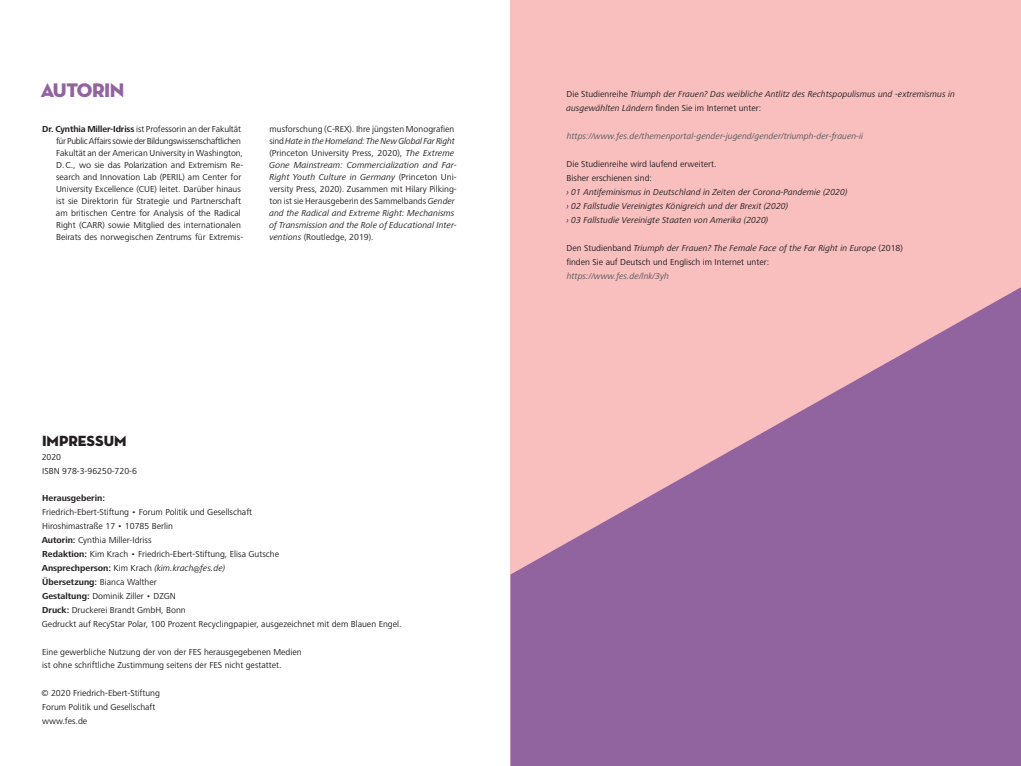
<style>
.page{position:relative;width:1021px;height:766px;background:#fff}
.page>*{position:absolute;margin:0;border:0;box-sizing:border-box;transform-origin:0 0}
.Literaturverzeichnis{font:20px "Neutra Disp Titling";letter-spacing:-.025em;color:#9164a0}
.Head_2{font:15px "Neutra Disp Titling";color:#231f20}
.Copy{font:9px/13.9px "Frutiger Next LT";color:#231f20}
.Absatzformat_4{font:9px/12px "Frutiger Next LT";color:#231f20}
.Absatzformat_4-2{font:italic 9px/12px "Frutiger Next LT";color:#231f20}
.Copy-2{font:italic 9px/13.9px "Frutiger Next LT";color:#231f20}
.Copy-3{font:italic 9px "Frutiger Next LT";color:#57585a}
.s1{font-weight:700}
.s2{font-style:normal}
.s3{font-style:italic}
.s4{font-style:italic;color:#57585a}
</style>
<div class="page">
<div style="left:510px;top:0;width:510px;height:765px;background:#f9bebe"></div>
<svg style="left:510px;top:288px;width:510px;height:477px;fill:#9164a0"></svg>
<p class="Literaturverzeichnis" style="left:41px;top:78px;width:85px">AUTORIN</p>
<p class="Absatzformat_4" style="left:56px;top:123px;width:189px;text-indent:-14px"><span class="s1">Dr. Cynthia Miller-Idriss</span> ist Professorin an der Fakultät für Public Affairs sowie der Bildungswissenschaftlichen Fakultät an der American University in Washington, D.C., wo sie das Polarization and Extremism Re&shy;search and Innovation Lab (PERIL) am Center for University Excellence (CUE) leitet. Darüber hinaus ist sie Direktorin für Strategie und Partnerschaft am britischen Centre for Analysis of the Radical Right (CARR) sowie Mitglied des internationalen Beirats des norwegischen Zentrums für Extremis-</p>
<p class="Absatzformat_4-2" style="left:269px;top:123px;width:189px"><span class="s2">musforschung (C-REX). Ihre jüngsten Monografien sind</span> Hate in the Homeland: The New Global Far Right <span class="s2">(Princeton University Press, 2020),</span> The Extreme Gone Mainstream: Commercialization and Far-Right Youth Culture in Germany <span class="s2">(Princeton Uni&shy;versity Press, 2020). Zusammen mit Hilary Pilking&shy;ton ist sie Herausgeberin des Sammelbands</span> Gender and the Radical and Extreme Right: Mechanisms of Transmission and the Role of Educational Inter&shy;ventions <span class="s2">(Routledge, 2019).</span></p>
<p class="Head_2" style="left:42px;top:431px;width:86px">IMPRESSUM</p>
<p class="Copy" style="left:42px;top:449px;width:21px">2020</p>
<p class="Copy" style="left:42px;top:463px;width:96px">ISBN 978-3-96250-720-6</p>
<p class="Copy" style="left:42px;top:491px;width:211px"><span class="s1">Herausgeberin:<br></span>Friedrich-Ebert-Stiftung • Forum Politik und Gesellschaft</p>
<p class="Copy" style="left:42px;top:519px;width:132px">Hiroshimastraße 17 • 10785 Berlin</p>
<p class="Copy" style="left:42px;top:533px;width:111px"><span class="s1">Autorin:</span> Cynthia Miller-Idriss</p>
<p class="Copy" style="left:42px;top:547px;width:239px"><span class="s1">Redaktion:</span> Kim Krach • Friedrich-Ebert-Stiftung, Elisa Gutsche<br><span class="s1">Ansprechperson:</span> Kim Krach <span class="s3">(kim.krach@fes.de)</span></p>
<p class="Copy" style="left:42px;top:575px;width:145px"><span class="s1">Übersetzung:</span> Bianca Walther<br><span class="s1">Gestaltung:</span> Dominik Ziller • DZGN<br><span class="s1">Druck:</span> Druckerei Brandt GmbH, Bonn</p>
<p class="Copy" style="left:42px;top:616px;width:361px">Gedruckt auf RecyStar Polar, 100 Prozent Recyclingpapier, ausgezeichnet mit dem Blauen Engel.</p>
<p class="Copy" style="left:42px;top:644px;width:261px">Eine gewerbliche Nutzung der von der FES herausgegebenen Medien</p>
<p class="Copy" style="left:42px;top:658px;width:241px">ist ohne schriftliche Zustimmung seitens der FES nicht gestattet.</p>
<p class="Copy" style="left:42px;top:686px;width:120px">© 2020 Friedrich-Ebert-Stiftung</p>
<p class="Copy" style="left:42px;top:700px;width:115px">Forum Politik und Gesellschaft</p>
<p class="Copy" style="left:42px;top:714px;width:47px">www.fes.de</p>
<p class="Copy-2" style="left:566px;top:88px;width:390px"><span class="s2">Die Studienreihe</span> Triumph der Frauen? Das weibliche Antlitz des Rechtspopulismus und -extremismus in ausgewählten Ländern <span class="s2">finden Sie im Internet unter:</span></p>
<p class="Copy-3" style="left:566px;top:131px;width:298px">https://www.fes.de/themenportal-gender-jugend/gender/triumph-der-frauen-ii</p>
<p class="Copy" style="left:566px;top:157px;width:151px">Die Studienreihe wird laufend erweitert.<br>Bisher erschienen sind:</p>
<p class="Copy-2" style="left:566px;top:185px;width:282px">› 01 Antifeminismus in Deutschland in Zeiten der Corona-Pandemie (2020)</p>
<p class="Copy-2" style="left:566px;top:199px;width:223px">› 02 Fallstudie Vereinigtes Königreich und der Brexit (2020)</p>
<p class="Copy-2" style="left:566px;top:213px;width:203px">› 03 Fallstudie Vereinigte Staaten von Amerika (2020)</p>
<p class="Copy" style="left:566px;top:241px;width:338px">Den Studienband <span class="s3">Triumph der Frauen? The Female Face of the Far Right in Europe</span> (2018) finden Sie auf Deutsch und Englisch im Internet unter:<br><span class="s4">https://www.fes.de/lnk/3yh</span></p>
</div>
